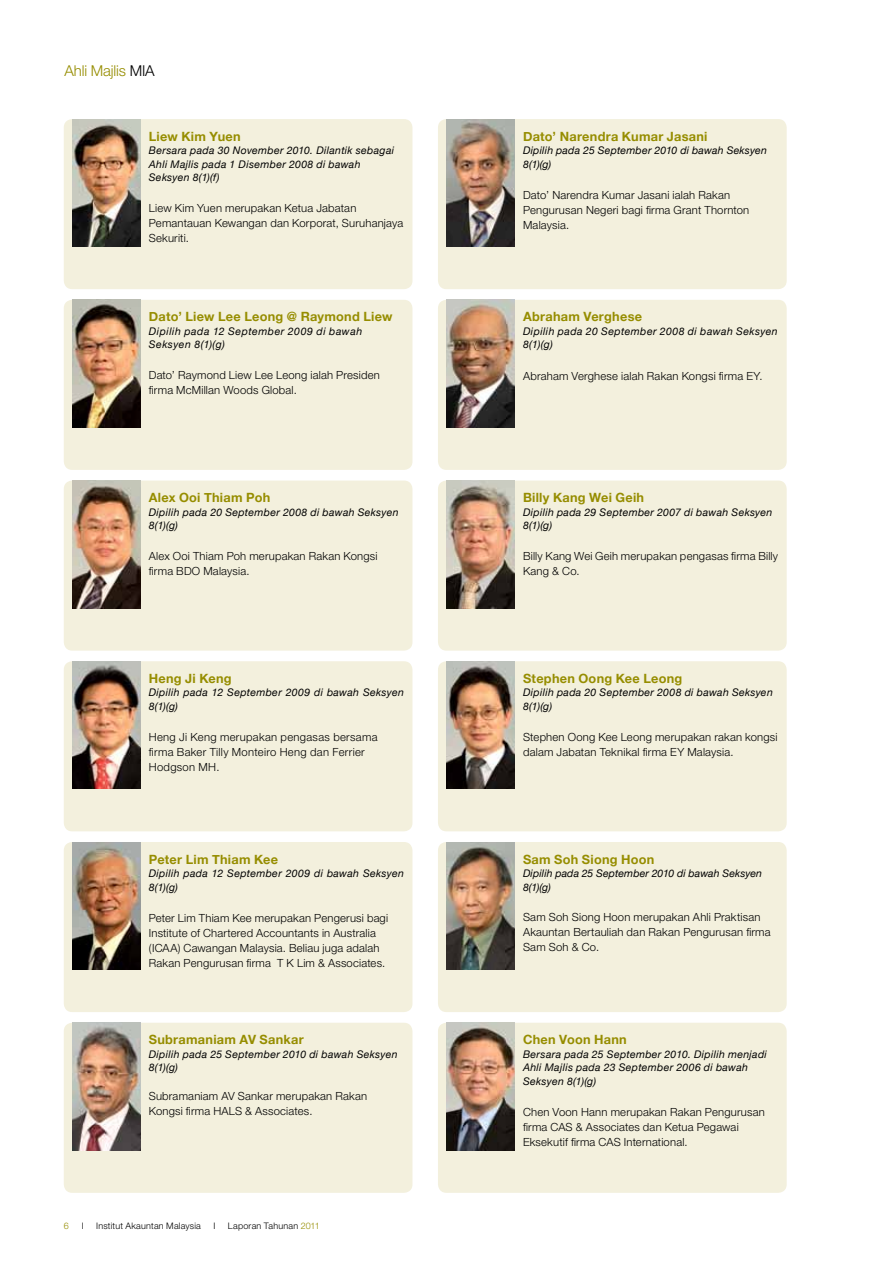
<style>
.page{position:relative;width:893px;height:1263px;background:#fff}
.page>*{position:absolute;margin:0;border:0;box-sizing:border-box;transform-origin:0 0}
.t1{font:300 15px "Helvetica Neue";letter-spacing:-.01em;color:#968d00}
.t2{font:700 12.75px "Helvetica Neue";letter-spacing:.02em;color:#968d00}
.t3{font:300 11.25px/15px "Helvetica Neue";letter-spacing:.015em;color:#000}
.t4{font:italic 10.5px/13.5px "Helvetica Neue";letter-spacing:.035em;color:#000}
.t5{font:italic 10.5px/13.5px "Helvetica Neue";letter-spacing:.055em;color:#000}
.t6{font:italic 10.5px/13.5px "Helvetica Neue";letter-spacing:.01em;color:#000}
.t7{font:300 9px "Helvetica Neue";letter-spacing:.025em;color:#000}
.t8{font:300 9px "Helvetica Neue";color:#968d00}
.s1{color:#000}
.s2{color:#968d00}
</style>
<div class="page">
<div style="left:64px;top:119px;width:348px;height:170px;background:#f3f0dd;border-radius:9px"></div>
<div style="left:64px;top:300px;width:348px;height:170px;background:#f3f0dd;border-radius:9px"></div>
<div style="left:64px;top:480px;width:348px;height:171px;background:#f3f0dd;border-radius:9px"></div>
<div style="left:64px;top:661px;width:348px;height:170px;background:#f3f0dd;border-radius:9px"></div>
<div style="left:64px;top:842px;width:348px;height:170px;background:#f3f0dd;border-radius:9px"></div>
<div style="left:64px;top:1023px;width:348px;height:170px;background:#f3f0dd;border-radius:9px"></div>
<div style="left:438px;top:119px;width:349px;height:170px;background:#f3f0dd;border-radius:9px"></div>
<div style="left:438px;top:300px;width:349px;height:170px;background:#f3f0dd;border-radius:9px"></div>
<div style="left:438px;top:480px;width:349px;height:171px;background:#f3f0dd;border-radius:9px"></div>
<div style="left:438px;top:661px;width:349px;height:170px;background:#f3f0dd;border-radius:9px"></div>
<div style="left:438px;top:842px;width:349px;height:170px;background:#f3f0dd;border-radius:9px"></div>
<div style="left:438px;top:1023px;width:349px;height:170px;background:#f3f0dd;border-radius:9px"></div>
<img style="left:446px;top:119px;width:68px;height:128px">
<img style="left:446px;top:300px;width:68px;height:127px">
<img style="left:72px;top:119px;width:68px;height:128px">
<img style="left:72px;top:300px;width:68px;height:127px">
<img style="left:446px;top:842px;width:68px;height:127px">
<img style="left:72px;top:1023px;width:68px;height:127px">
<img style="left:446px;top:1023px;width:68px;height:127px">
<img style="left:72px;top:842px;width:68px;height:127px">
<img style="left:446px;top:480px;width:68px;height:128px">
<img style="left:72px;top:661px;width:68px;height:128px">
<img style="left:72px;top:480px;width:68px;height:128px">
<img style="left:446px;top:661px;width:68px;height:128px">
<h1 class="t1" style="left:64px;top:61px;width:92px">Ahli Majlis <span class="s1">MIA</span></h1>
<p class="t2" style="left:149px;top:128px;width:93px">Liew Kim Yuen</p>
<p class="t4" style="left:149px;top:143px;width:247px">Bersara pada 30 November 2010. Dilantik sebagai<br>Ahli Majlis pada 1 Disember 2008 di bawah<br>Seksyen 8(1)(f)</p>
<p class="t3" style="left:149px;top:200px;width:256px">Liew Kim Yuen merupakan Ketua Jabatan<br>Pemantauan Kewangan dan Korporat, Suruhanjaya<br>Sekuriti.</p>
<p class="t2" style="left:149px;top:309px;width:245px">Dato’ Liew Lee Leong @ Raymond Liew</p>
<p class="t5" style="left:149px;top:324px;width:215px">Dipilih pada 12 September 2009 di bawah<br>Seksyen 8(1)(g)</p>
<p class="t3" style="left:149px;top:367px;width:233px">Dato’ Raymond Liew Lee Leong ialah Presiden firma McMillan Woods Global.</p>
<p class="t2" style="left:149px;top:490px;width:123px">Alex Ooi Thiam Poh</p>
<p class="t4" style="left:149px;top:505px;width:251px">Dipilih pada 20 September 2008 di bawah Seksyen<br>8(1)(g)</p>
<p class="t3" style="left:149px;top:548px;width:230px">Alex Ooi Thiam Poh merupakan Rakan Kongsi firma BDO Malaysia.</p>
<p class="t2" style="left:149px;top:670px;width:84px">Heng Ji Keng</p>
<p class="t4" style="left:149px;top:686px;width:257px">Dipilih pada 12 September 2009 di bawah Seksyen<br>8(1)(g)</p>
<p class="t3" style="left:149px;top:730px;width:230px">Heng Ji Keng merupakan pengasas bersama firma Baker Tilly Monteiro Heng dan Ferrier<br>Hodgson MH.</p>
<p class="t2" style="left:149px;top:851px;width:131px">Peter Lim Thiam Kee</p>
<p class="t4" style="left:149px;top:866px;width:257px">Dipilih pada 12 September 2009 di bawah Seksyen<br>8(1)(g)</p>
<p class="t3" style="left:149px;top:910px;width:241px">Peter Lim Thiam Kee merupakan Pengerusi bagi Institute of Chartered Accountants in Australia (ICAA) Cawangan Malaysia. Beliau juga adalah Rakan Pengurusan firma T K Lim &amp; Associates.</p>
<p class="t2" style="left:149px;top:1032px;width:156px">Subramaniam AV Sankar</p>
<p class="t4" style="left:149px;top:1047px;width:250px">Dipilih pada 25 September 2010 di bawah Seksyen<br>8(1)(g)</p>
<p class="t3" style="left:149px;top:1088px;width:220px">Subramaniam AV Sankar merupakan Rakan<br>Kongsi firma HALS &amp; Associates.</p>
<p class="t8" style="left:64px;top:1221px;width:7px">6</p>
<p class="t7" style="left:82px;top:1221px;width:3px">I</p>
<p class="t7" style="left:96px;top:1221px;width:106px">Institut Akauntan Malaysia</p>
<p class="t7" style="left:213px;top:1221px;width:3px">I</p>
<p class="t7" style="left:228px;top:1221px;width:93px">Laporan Tahunan <span class="s2">2011</span></p>
<p class="t2" style="left:523px;top:128px;width:186px">Dato’ Narendra Kumar Jasani</p>
<p class="t4" style="left:523px;top:143px;width:245px">Dipilih pada 25 September 2010 di bawah Seksyen<br>8(1)(g)</p>
<p class="t3" style="left:523px;top:187px;width:228px">Dato’ Narendra Kumar Jasani ialah Rakan<br>Pengurusan Negeri bagi firma Grant Thornton<br>Malaysia.</p>
<p class="t2" style="left:523px;top:309px;width:121px">Abraham Verghese</p>
<p class="t4" style="left:523px;top:324px;width:256px">Dipilih pada 20 September 2008 di bawah Seksyen<br>8(1)(g)</p>
<p class="t3" style="left:523px;top:368px;width:241px">Abraham Verghese ialah Rakan Kongsi firma EY.</p>
<p class="t2" style="left:523px;top:490px;width:123px">Billy Kang Wei Geih</p>
<p class="t4" style="left:523px;top:505px;width:251px">Dipilih pada 29 September 2007 di bawah Seksyen<br>8(1)(g)</p>
<p class="t3" style="left:523px;top:548px;width:257px">Billy Kang Wei Geih merupakan pengasas firma Billy<br>Kang &amp; Co.</p>
<p class="t2" style="left:523px;top:670px;width:161px">Stephen Oong Kee Leong</p>
<p class="t4" style="left:523px;top:686px;width:251px">Dipilih pada 20 September 2008 di bawah Seksyen<br>8(1)(g)</p>
<p class="t3" style="left:523px;top:729px;width:256px">Stephen Oong Kee Leong merupakan rakan kongsi dalam Jabatan Teknikal firma EY Malaysia.</p>
<p class="t2" style="left:523px;top:851px;width:133px">Sam Soh Siong Hoon</p>
<p class="t6" style="left:523px;top:866px;width:241px">Dipilih pada 25 September 2010 di bawah Seksyen<br>8(1)(g)</p>
<p class="t3" style="left:523px;top:909px;width:249px">Sam Soh Siong Hoon merupakan Ahli Praktisan<br>Akauntan Bertauliah dan Rakan Pengurusan firma<br>Sam Soh &amp; Co.</p>
<p class="t2" style="left:523px;top:1032px;width:105px">Chen Voon Hann</p>
<p class="t4" style="left:523px;top:1047px;width:245px">Bersara pada 25 September 2010. Dipilih menjadi<br>Ahli Majlis pada 23 September 2006 di bawah<br>Seksyen 8(1)(g)</p>
<p class="t3" style="left:523px;top:1104px;width:243px">Chen Voon Hann merupakan Rakan Pengurusan firma CAS &amp; Associates dan Ketua Pegawai<br>Eksekutif firma CAS International.</p>
</div>
